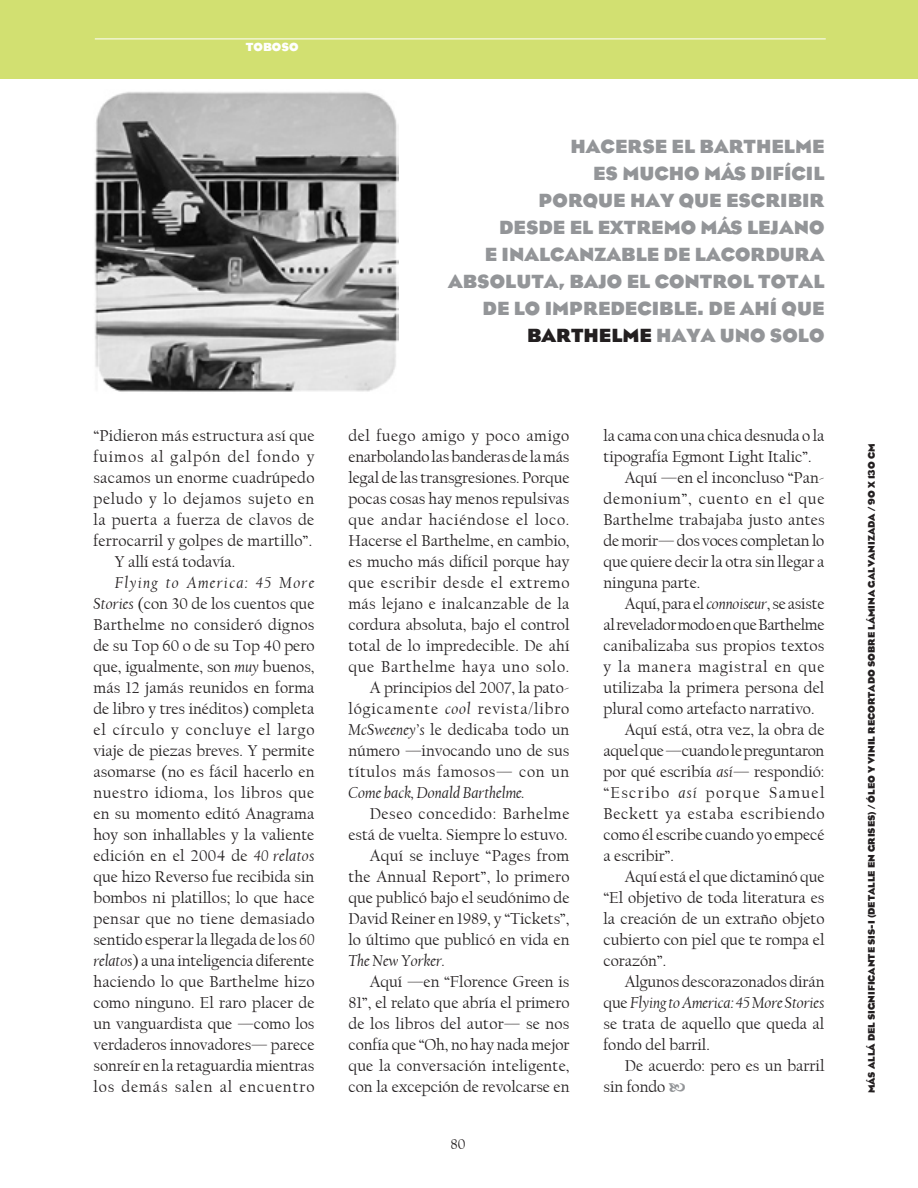
<style>
.page{position:relative;width:918px;height:1188px;background:#fff}
.page>*{position:absolute;margin:0;border:0;box-sizing:border-box;transform-origin:0 0}
.t1{font:700 19.5px/27px "Eagle";color:#939598;text-align:right}
.t2{font:16.5px/21px "Californian FB";color:#231f20;text-align:justify}
.t3{font:italic 16.5px "Californian FB";color:#231f20}
.t4{font:16.5px "Californian FB";letter-spacing:.04em;color:#231f20}
.t5{font:16.5px "Californian FB";letter-spacing:.05em;color:#231f20}
.t6{font:16.5px "Californian FB";letter-spacing:-.02em;color:#231f20}
.t7{font:16.5px "Californian FB";letter-spacing:.025em;color:#231f20}
.t8{font:16.5px "Californian FB";letter-spacing:.055em;color:#231f20}
.t9{font:16.5px "Californian FB";letter-spacing:.085em;color:#231f20}
.t10{font:15px "Californian FB";color:#231f20}
.t11{font:700 12px "Eagle";color:#fff}
.t12{font:700 9.75px "Eagle";color:#231f20}
.s1{color:#231f20}
.s2{font-style:italic}
.s3{font-style:normal}
</style>
<div class="page">
<div style="left:0;top:0;width:918px;height:79px;background:#d2e071"></div>
<hr style="left:95px;top:39px;width:731px;height:1px;background:#fff">
<img style="left:94px;top:92px;width:304px;height:300px">
<p class="t11" style="left:246px;top:40px;width:10px">TOBOSO</p>
<p class="t1" style="left:448px;top:133px;width:378px">HACERSE EL BARTHELME<br>ES MUCHO MÁS DIFÍCIL<br>PORQUE HAY QUE ESCRIBIR<br>DESDE EL EXTREMO MÁS LEJANO<br>E INALCANZABLE DE LACORDURA<br>ABSOLUTA, BAJO EL CONTROL TOTAL<br>DE LO IMPREDECIBLE. DE AHÍ QUE<br><span class="s1">BARTHELME</span> HAYA UNO SOLO</p>
<p class="t2" style="left:94px;top:426px;width:222px">“Pidieron más estructura así que</p>
<p class="t8" style="left:94px;top:448px;width:222px">fuimos al galpón del fondo y</p>
<p class="t2" style="left:94px;top:468px;width:222px">sacamos un enorme cuadrúpedo</p>
<p class="t4" style="left:94px;top:490px;width:222px">peludo y lo dejamos sujeto en</p>
<p class="t7" style="left:94px;top:511px;width:222px">la puerta a fuerza de clavos de</p>
<p class="t2" style="left:94px;top:531px;width:220px">ferrocarril y golpes de martillo”.</p>
<p class="t2" style="left:115px;top:552px;width:122px">Y allí está todavía.</p>
<p class="t2" style="left:94px;top:573px;width:223px;text-indent:21px"><span class="s2">Flying to America: 45 More Stories</span> (con 30 de los cuentos que Barthelme no consideró dignos de su Top 60 o de su Top 40 pero que, igualmente, son <span class="s2">muy</span> buenos, más 12 jamás reunidos en forma de libro y tres inéditos) completa el círculo y concluye el largo viaje de piezas breves. Y permite asomarse (no es fácil hacerlo en nuestro idioma, los libros que en su momento editó Anagrama hoy son inhallables y la valiente edición en el 2004 de <span class="s2">40 relatos </span>que hizo Reverso fue recibida sin bombos ni platillos; lo que hace pensar que no tiene demasiado sentido esperar la llegada de los <span class="s2">60 relatos</span>) a una inteligencia diferente haciendo lo que Barthelme hizo como ninguno. El raro placer de un vanguardista que —como los verdaderos innovadores— parece sonreír en la retaguardia mientras los demás salen al encuentro</p>
<p class="t2" style="left:349px;top:426px;width:222px;text-align:right">del fuego amigo y poco amigo enarbolando las banderas de la más legal de las transgresiones. Porque pocas cosas hay menos repulsivas que andar haciéndose el loco.<br>Hacerse el Barthelme, en cambio, es mucho más difícil porque hay que escribir desde el extremo más lejano e inalcanzable de la cordura absoluta, bajo el control total de lo impredecible. De ahí que Barthelme haya uno solo.<br>A principios del 2007, la pato&shy;lógicamente <span class="s2">cool</span> revista/libro<br><span class="s2">McSweeney’s</span> le dedicaba todo un número —invocando uno de sus títulos más famosos— con un</p>
<p class="t3" style="left:349px;top:784px;width:177px">Come back, Donald Barthelme.</p>
<p class="t2" style="left:349px;top:804px;width:222px;text-align:right">Deseo concedido: Barhelme está de vuelta. Siempre lo estuvo.<br>Aquí se incluye “Pages from the Annual Report”, lo primero que publicó bajo el seudónimo de<br>David Reiner en 1989, y “Tickets”, lo último que publicó en vida en</p>
<p class="t3" style="left:349px;top:952px;width:98px">The New Yorker.</p>
<p class="t2" style="left:349px;top:972px;width:223px;text-indent:21px">Aquí —en “Florence Green is 81”, el relato que abría el primero de los libros del autor— se nos confía que “Oh, no hay nada mejor que la conversación inteligente, con la excepción de revolcarse en</p>
<p class="t10" style="left:450px;top:1135px;width:16px">80</p>
<p class="t2" style="left:604px;top:426px;width:222px">la cama con una chica desnuda o la</p>
<p class="t2" style="left:604px;top:447px;width:210px">tipografía Egmont Light Italic”.</p>
<p class="t2" style="left:625px;top:468px;width:201px">Aquí —en el inconcluso “Pan-</p>
<p class="t5" style="left:604px;top:490px;width:222px">demonium”, cuento en el que</p>
<p class="t2" style="left:604px;top:510px;width:223px">Barthelme trabajaba justo antes</p>
<p class="t2" style="left:604px;top:531px;width:222px">de morir— dos voces completan lo</p>
<p class="t2" style="left:604px;top:552px;width:222px">que quiere decir la otra sin llegar a</p>
<p class="t2" style="left:604px;top:573px;width:98px">ninguna parte.</p>
<p class="t2" style="left:625px;top:594px;width:201px">Aquí, para el <span class="s2">connoiseur</span>, se asiste</p>
<p class="t6" style="left:604px;top:616px;width:222px">al revelador modo en que Barthelme</p>
<p class="t2" style="left:604px;top:636px;width:222px">canibalizaba sus propios textos</p>
<p class="t5" style="left:604px;top:658px;width:223px">y la manera magistral en que</p>
<p class="t2" style="left:604px;top:678px;width:222px">utilizaba la primera persona del</p>
<p class="t2" style="left:604px;top:699px;width:213px">plural como artefacto narrativo.</p>
<p class="t2" style="left:625px;top:720px;width:201px">Aquí está, otra vez, la obra de</p>
<p class="t2" style="left:604px;top:741px;width:222px">aquel que —cuando le preguntaron</p>
<p class="t2" style="left:604px;top:762px;width:222px">por qué escribía <span class="s2">así</span>— respondió:</p>
<p class="t9" style="left:604px;top:784px;width:222px">“Escribo <span class="s2">así</span> porque Samuel</p>
<p class="t4" style="left:604px;top:805px;width:222px">Beckett ya estaba escribiendo</p>
<p class="t2" style="left:604px;top:825px;width:222px">como él escribe cuando yo empecé</p>
<p class="t2" style="left:604px;top:846px;width:72px">a escribir”.</p>
<p class="t2" style="left:625px;top:867px;width:201px">Aquí está el que dictaminó que</p>
<p class="t2" style="left:604px;top:888px;width:222px">“El objetivo de toda literatura es</p>
<p class="t2" style="left:604px;top:909px;width:222px">la creación de un extraño objeto</p>
<p class="t2" style="left:604px;top:930px;width:222px">cubierto con piel que te rompa el</p>
<p class="t2" style="left:604px;top:951px;width:64px">corazón”.</p>
<p class="t2" style="left:625px;top:972px;width:201px">Algunos descorazonados dirán</p>
<p class="t3" style="left:604px;top:994px;width:223px"><span class="s3">que</span> Flying to America: 45 More Stories</p>
<p class="t2" style="left:604px;top:1014px;width:222px">se trata de aquello que queda al</p>
<p class="t2" style="left:604px;top:1035px;width:108px">fondo del barril.</p>
<p class="t2" style="left:625px;top:1056px;width:201px">De acuerdo: pero es un barril</p>
<p class="t2" style="left:604px;top:1077px;width:63px">sin fondo</p>
<p class="t12" style="left:866px;top:1093px;width:651px;rotate:-90deg">MÁS ALLÁ DEL SIGNIFICANTE SIS-I (DETALLE EN GRISES) / ÓLEO Y VINIL RECORTADO SOBRE LÁMINA GALVANIZADA / 90 X 130 CM</p>
</div>
